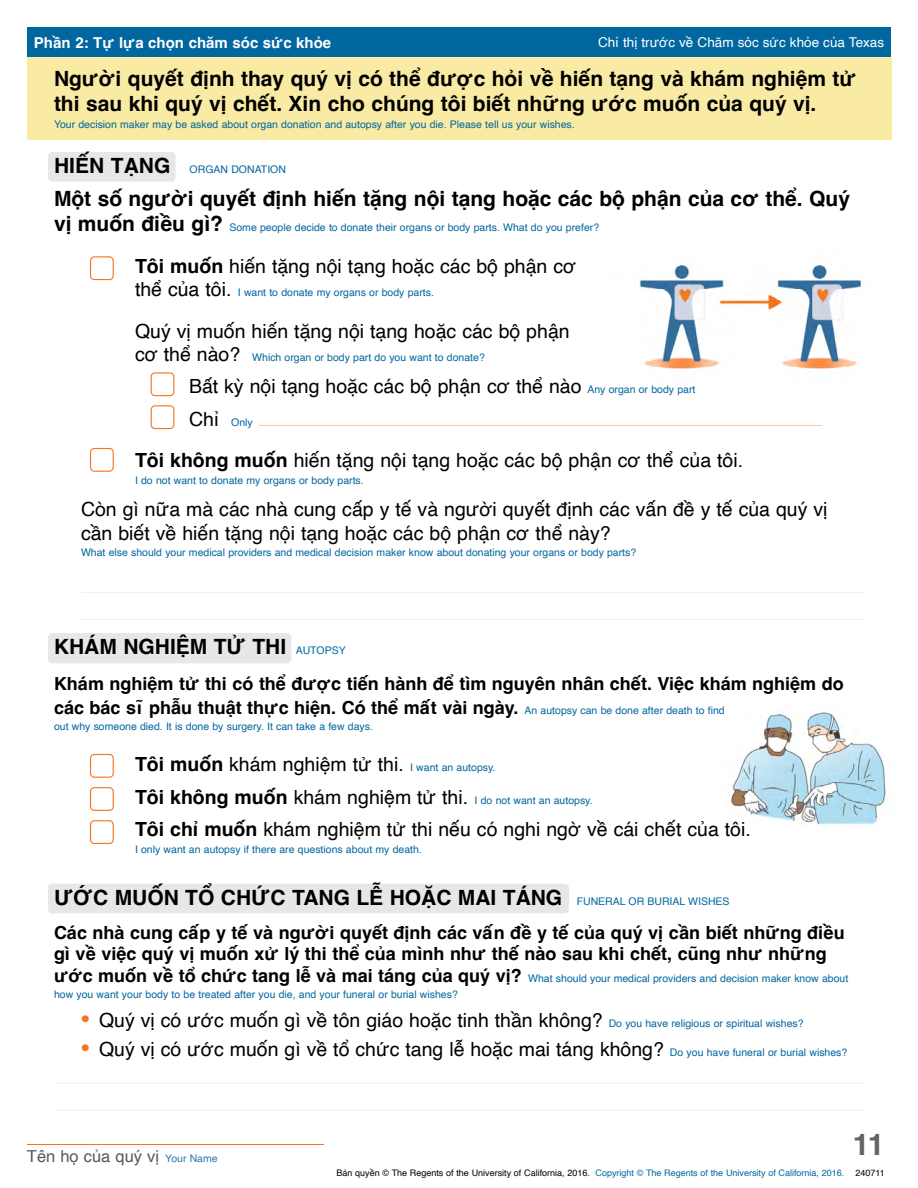
<style>
.page{position:relative;width:918px;height:1188px;background:#fff}
.page>*{position:absolute;margin:0;border:0;box-sizing:border-box;transform-origin:0 0}
.t1{font:700 30px "Helvetica";color:#636466}
.Instruction_1_-vi{font:700 21px/25.2px "Helvetica";color:#000}
.t2{font:19.5px/23.4px "Helvetica";color:#000}
.t3{font:700 18px/23.4px "Helvetica";color:#000}
.t4{font:16.5px "Helvetica";color:#58595b}
.t5{font:700 15px "Helvetica";color:#fff}
.t6{font:13.5px "Helvetica";color:#fff}
.t7{font:10.5px/16.5px "Helvetica";color:#0067a0}
.t8{font:9px "Helvetica";color:#000}
.s1{font-weight:700;font-size:21px;color:#000}
.s2{font-weight:700}
.s3{font-size:19.5px;color:#000}
.s4{font-size:10.5px;color:#0067a0}
.s5{font-weight:400;font-size:10.5px;color:#0067a0}
.s6{font-weight:700;font-size:19.5px;color:#000}
.s7{font-weight:700;font-size:18px;color:#000}
.s8{font-family:"Arial";font-weight:700;font-size:24px;color:#f47521}
.s9{font-size:10.5px;color:#2d7aad}
.s10{color:#0067a0}
</style>
<div class="page">
<div style="left:27px;top:27px;width:864px;height:42px;background:#0067a0"></div>
<div style="left:27px;top:57px;width:864px;height:12px;background:#faeba4"></div>
<hr style="left:27px;top:1144px;width:297px;height:1px;background:#f47521">
<div style="left:27px;top:58px;width:864px;height:82px;background:#faeba4"></div>
<img style="left:731px;top:712px;width:155px;height:113px">
<img style="left:639px;top:265px;width:225px;height:104px">
<hr style="left:81px;top:592px;width:783px;height:1px;background:#feebdb">
<hr style="left:81px;top:619px;width:783px;height:1px;background:#feebdb">
<hr style="left:259px;top:425px;width:563px;height:1px;background:#fccaa4">
<div style="left:48px;top:152px;width:127px;height:30px;background:#e6e7e8;border-radius:4px"></div>
<hr style="left:54px;top:1083px;width:810px;height:1px;background:#feebdb">
<hr style="left:54px;top:1110px;width:810px;height:1px;background:#feebdb">
<div style="left:48px;top:633px;width:243px;height:30px;background:#e6e7e8;border-radius:4px"></div>
<div style="left:48px;top:884px;width:521px;height:29px;background:#e6e7e8;border-radius:4px"></div>
<div style="left:90px;top:256px;width:24px;height:24px;border:1px solid #f47521;border-radius:4px"></div>
<div style="left:90px;top:448px;width:24px;height:24px;border:1px solid #f47521;border-radius:4px"></div>
<div style="left:90px;top:754px;width:24px;height:24px;border:1px solid #f47521;border-radius:4px"></div>
<div style="left:90px;top:787px;width:24px;height:24px;border:1px solid #f47521;border-radius:4px"></div>
<div style="left:90px;top:820px;width:24px;height:24px;border:1px solid #f47521;border-radius:4px"></div>
<div style="left:151px;top:372px;width:23px;height:24px;border:1px solid #f47521;border-radius:4px"></div>
<div style="left:151px;top:405px;width:23px;height:24px;border:1px solid #f47521;border-radius:4px"></div>
<h3 class="t5" style="left:34px;top:33px;width:299px">Phần 2: Tự lựa chọn chăm sóc sức khỏe</h3>
<p class="t6" style="left:598px;top:32px;width:288px">Chỉ thị trước về Chăm sóc sức khỏe của Texas</p>
<p class="Instruction_1_-vi" style="left:54px;top:68px;width:804px">Người quyết định thay quý vị có thể được hỏi về hiến tạng và khám nghiệm tử thi sau khi quý vị chết. Xin cho chúng tôi biết những ước muốn của quý vị.</p>
<p class="t7" style="left:54px;top:116px;width:522px">Your decision maker may be asked about organ donation and autopsy after you die. Please tell us your wishes.</p>
<p class="t7" style="left:54px;top:162px;width:234px"><span class="s1">HIẾN TẠNG</span> ORGAN DONATION</p>
<p class="Instruction_1_-vi" style="left:54px;top:189px;width:798px">Một số người quyết định hiến tặng nội tạng hoặc các bộ phận của cơ thể. Quý</p>
<p class="t7" style="left:54px;top:220px;width:547px"><span class="s1">vị muốn điều gì?</span> Some people decide to donate their organs or body parts. What do you prefer?</p>
<p class="t2" style="left:135px;top:255px;width:443px"><span class="s2">Tôi muốn</span> hiến tặng nội tạng hoặc các bộ phận cơ</p>
<p class="t7" style="left:135px;top:285px;width:301px"><span class="s3">thể của tôi.</span> I want to donate my organs or body parts.</p>
<p class="t2" style="left:135px;top:320px;width:436px">Quý vị muốn hiến tặng nội tạng hoặc các bộ phận</p>
<p class="t7" style="left:135px;top:349px;width:351px"><span class="s3">cơ thể nào?</span> Which organ or body part do you want to donate?</p>
<p class="t2" style="left:189px;top:376px;width:508px">Bất kỳ nội tạng hoặc các bộ phận cơ thể nào <span class="s4">Any organ or body part</span></p>
<p class="t7" style="left:189px;top:414px;width:65px"><span class="s3">Chỉ</span> Only</p>
<p class="t2" style="left:135px;top:449px;width:610px"><span class="s2">Tôi không muốn</span> hiến tặng nội tạng hoặc các bộ phận cơ thể của tôi.</p>
<p class="t7" style="left:135px;top:472px;width:230px">I do not want to donate my organs or body parts.</p>
<p class="t2" style="left:81px;top:498px;width:748px">Còn gì nữa mà các nhà cung cấp y tế và người quyết định các vấn đề y tế của quý vị cần biết về hiến tặng nội tạng hoặc các bộ phận cơ thể này?</p>
<p class="t7" style="left:81px;top:544px;width:557px">What else should your medical providers and medical decision maker know about donating your organs or body parts?</p>
<p class="Instruction_1_-vi" style="left:54px;top:637px;width:293px">KHÁM NGHIỆM TỬ THI <span class="s5">AUTOPSY</span></p>
<p class="t3" style="left:54px;top:674px;width:791px">Khám nghiệm tử thi có thể được tiến hành để tìm nguyên nhân chết. Việc khám nghiệm do các bác sĩ phẫu thuật thực hiện. Có thể mất vài ngày. <span class="s5">An autopsy can be done after death to find</span></p>
<p class="t7" style="left:54px;top:718px;width:321px">out why someone died. It is done by surgery. It can take a few days.</p>
<p class="t2" style="left:135px;top:754px;width:362px"><span class="s2">Tôi muốn</span> khám nghiệm tử thi. <span class="s4">I want an autopsy.</span></p>
<p class="t7" style="left:135px;top:792px;width:459px"><span class="s6">Tôi không muốn</span> <span class="s3">khám nghiệm tử thi.</span> I do not want an autopsy.</p>
<p class="t2" style="left:135px;top:818px;width:617px"><span class="s2">Tôi chỉ muốn</span> khám nghiệm tử thi nếu có nghi ngờ về cái chết của tôi.</p>
<p class="t7" style="left:135px;top:841px;width:288px">I only want an autopsy if there are questions about my death.</p>
<p class="Instruction_1_-vi" style="left:54px;top:887px;width:677px">ƯỚC MUỐN TỔ CHỨC TANG LỄ HOẶC MAI TÁNG <span class="s5">FUNERAL OR BURIAL WISHES</span></p>
<p class="t3" style="left:54px;top:923px;width:792px;line-height:21.6px">Các nhà cung cấp y tế và người quyết định các vấn đề y tế của quý vị cần biết những điều gì về việc quý vị muốn xử lý thi thể của mình như thế nào sau khi chết, cũng như những</p>
<p class="t7" style="left:54px;top:970px;width:796px"><span class="s7">ước muốn về tổ chức tang lễ và mai táng của quý vị?</span> What should your medical providers and decision maker know about how you want your body to be treated after you die, and your funeral or burial wishes?</p>
<p class="t2" style="left:81px;top:1009px;width:724px"><span class="s8">•</span> Quý vị có ước muốn gì về tôn giáo hoặc tinh thần không? <span class="s4">Do you have religious or spiritual wishes?</span></p>
<p class="t2" style="left:81px;top:1038px;width:768px"><span class="s8">•</span> Quý vị có ước muốn gì về tổ chức tang lễ hoặc mai táng không? <span class="s4">Do you have funeral or burial wishes?</span></p>
<h3 class="t4" style="left:27px;top:1144px;width:192px">Tên họ của quý vị <span class="s9">Your Name</span></h3>
<h1 class="t1" style="left:853px;top:1126px;width:33px">11</h1>
<p class="t8" style="left:336px;top:1166px;width:550px">Bản quyền © The Regents of the University of California, 2016. <span class="s10">Copyright © The Regents of the University of California, 2016.</span> 240711</p>
</div>
